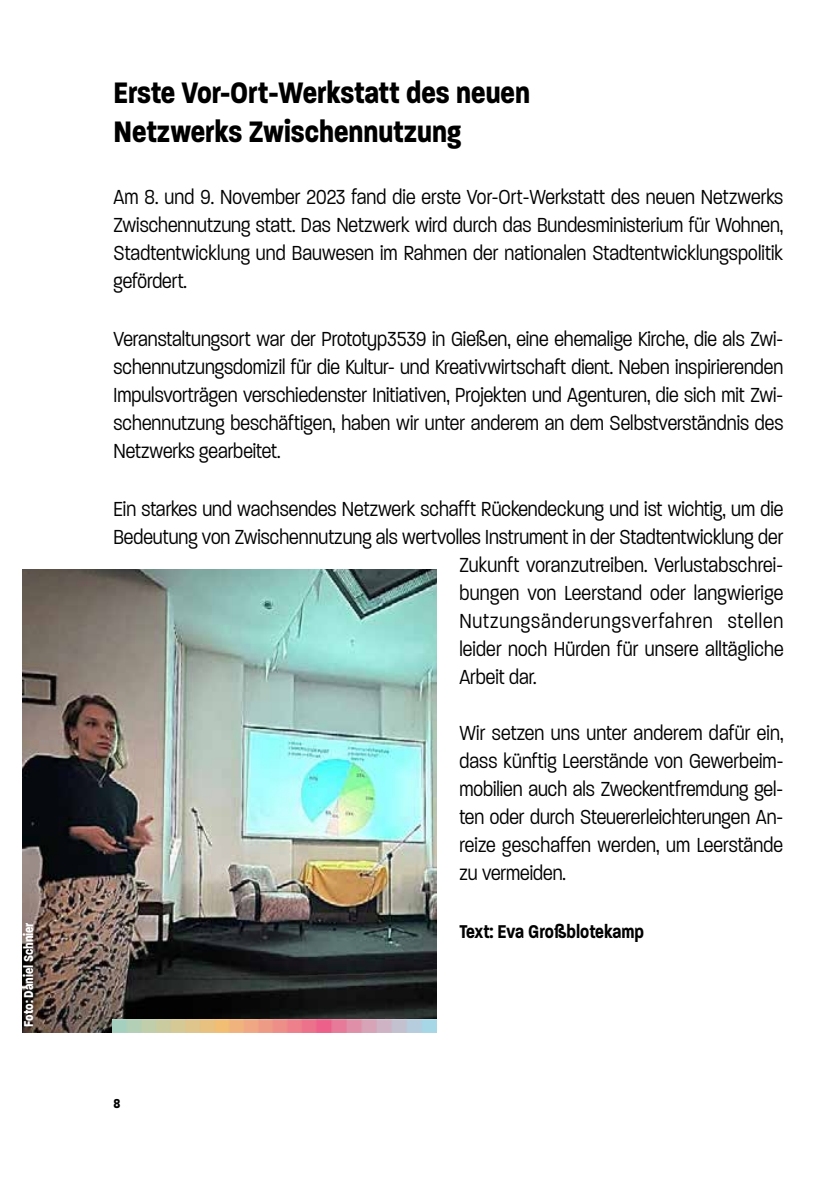
<style>
.page{position:relative;width:840px;height:1191px;background:#fff}
.page>*{position:absolute;margin:0;border:0;box-sizing:border-box;transform-origin:0 0}
.t1{font:700 32px/38.4px "Paralucent Condensed";color:#000}
.t2{font:300 22px/28px "Paralucent Condensed";color:#020203;text-align:justify}
.t3{font:300 22px "Paralucent Condensed";letter-spacing:.04em;color:#020203}
.t4{font:600 20px "Paralucent Condensed";color:#020203}
.t5{font:700 14px "Paralucent Condensed";color:#fff}
.t6{font:700 14px "Paralucent Condensed";color:#000}
</style>
<div class="page">
<img style="left:23px;top:569px;width:413px;height:463px">
<img style="left:112px;top:1019px;width:324px;height:13px">
<p class="t5" style="left:20px;top:1026px;width:105px;rotate:-90deg">Foto: Daniel Schnier</p>
<h1 class="t1" style="left:113px;top:74px;width:418px">Erste Vor-Ort-Werkstatt des neuen<br>Netzwerks Zwischennutzung</h1>
<p class="t2" style="left:113px;top:183px;width:671px">Am 8. und 9. November 2023 fand die erste Vor-Ort-Werkstatt des neuen Netzwerks Zwischennutzung statt. Das Netzwerk wird durch das Bundesministerium für Wohnen, Stadtentwicklung und Bauwesen im Rahmen der nationalen Stadtentwicklungspolitik gefördert.</p>
<p class="t2" style="left:113px;top:325px;width:671px">Veranstaltungsort war der Prototyp3539 in Gießen, eine ehemalige Kirche, die als Zwi&shy;schennutzungsdomizil für die Kultur- und Kreativwirtschaft dient. Neben inspirierenden Impulsvorträgen verschiedenster Initiativen, Projekten und Agenturen, die sich mit Zwi&shy;schennutzung beschäftigen, haben wir unter anderem an dem Selbstverständnis des Netzwerks gearbeitet.</p>
<p class="t2" style="left:113px;top:495px;width:670px">Ein starkes und wachsendes Netzwerk schafft Rückendeckung und ist wichtig, um die</p>
<p class="t2" style="left:113px;top:523px;width:670px">Bedeutung von Zwischennutzung als wertvolles Instrument in der Stadtentwicklung der</p>
<p class="t2" style="left:459px;top:551px;width:325px">Zukunft voranzutreiben. Verlustabschrei-</p>
<p class="t2" style="left:459px;top:579px;width:325px">bungen von Leerstand oder langwierige</p>
<p class="t3" style="left:459px;top:608px;width:325px">Nutzungsänderungsverfahren stellen</p>
<p class="t2" style="left:459px;top:635px;width:325px">leider noch Hürden für unsere alltägliche</p>
<p class="t2" style="left:459px;top:663px;width:78px">Arbeit dar.</p>
<p class="t2" style="left:459px;top:719px;width:325px">Wir setzen uns unter anderem dafür ein, dass künftig Leerstände von Gewerbeim&shy;mobilien auch als Zweckentfremdung gel&shy;ten oder durch Steuererleichterungen An&shy;reize geschaffen werden, um Leerstände zu vermeiden.</p>
<p class="t6" style="left:113px;top:1095px;width:8px">8</p>
<p class="t4" style="left:459px;top:920px;width:186px">Text: Eva Großblotekamp</p>
</div>
